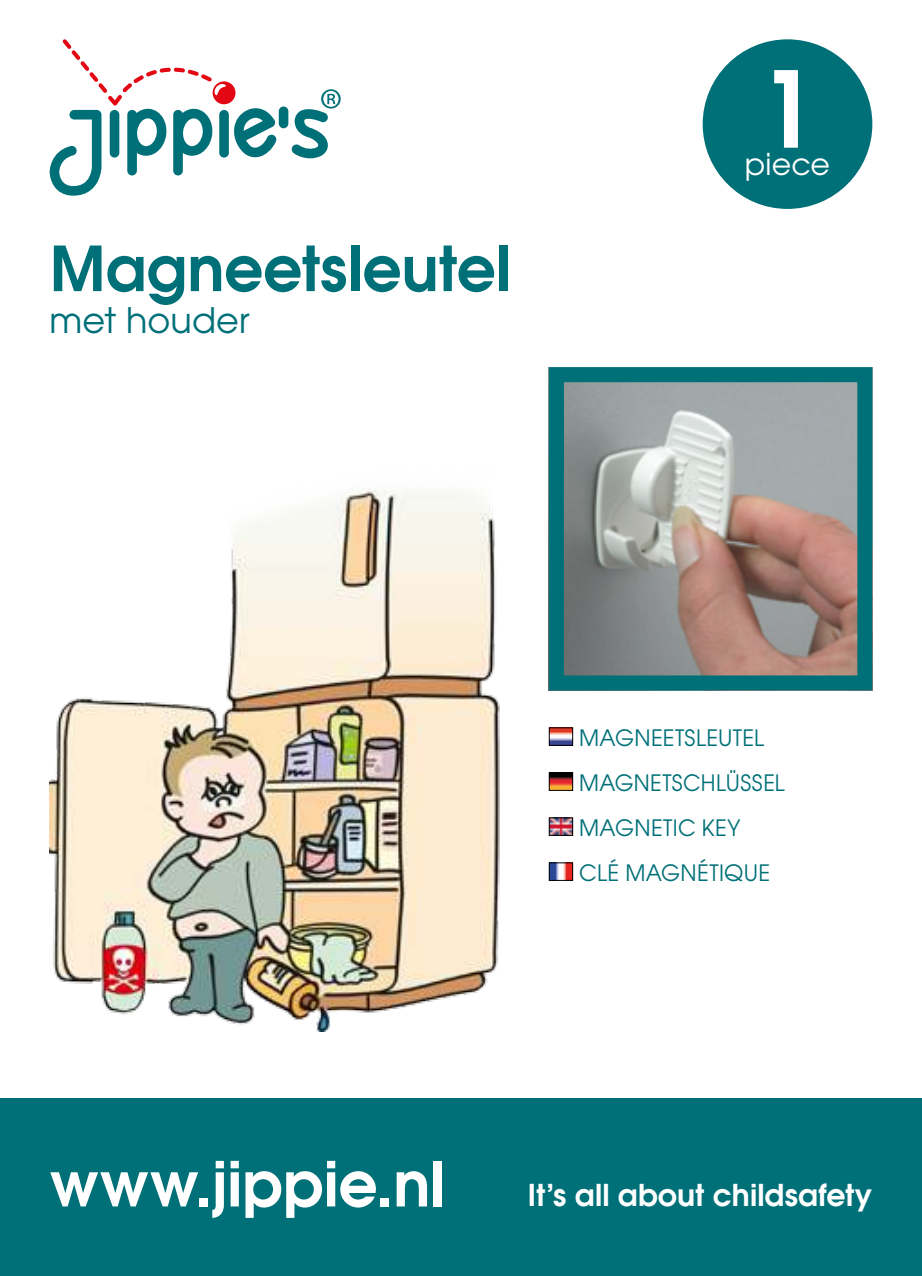
<style>
.page{position:relative;width:922px;height:1276px;background:#fff}
.page>*{position:absolute;margin:0;border:0;box-sizing:border-box;transform-origin:0 0}
.t1{font:600 105px "Avant Garde";color:#fff}
.t2{font:600 61.75px "Avant Garde";letter-spacing:-.005em;color:#007078}
.t3{font:600 61.75px "Avant Garde";color:#fff}
.t4{font:35px "Avant Garde";letter-spacing:.005em;color:#007078}
.t5{font:600 30px "Avant Garde";letter-spacing:.005em;color:#fff}
.t6{font:30px "Avant Garde";letter-spacing:.005em;color:#fff}
.t7{font:22.5px/45px "Avant Garde";letter-spacing:.015em;color:#007078}
</style>
<div class="page">
<img style="left:565px;top:383px;width:291px;height:291px">
<div style="left:549px;top:367px;width:323px;height:323px;border:15px solid #007078"></div>
<img style="left:50px;top:487px;width:450px;height:544px">
<img style="left:551px;top:729px;width:20px;height:14px">
<div style="left:549px;top:727px;width:24px;height:18px;border:1px solid #000"></div>
<img style="left:551px;top:774px;width:20px;height:14px">
<div style="left:549px;top:772px;width:24px;height:18px;border:1px solid #000"></div>
<img style="left:551px;top:819px;width:20px;height:14px">
<div style="left:549px;top:817px;width:24px;height:18px;border:1px solid #000"></div>
<img style="left:551px;top:864px;width:20px;height:14px">
<div style="left:549px;top:862px;width:24px;height:18px;border:1px solid #000"></div>
<svg style="left:50px;top:39px;width:290px;height:157px"></svg>
<div style="left:702px;top:39px;width:170px;height:170px;background:#007078;border-radius:50%"></div>
<div style="left:0;top:1098px;width:921px;height:178px;background:#007078"></div>
<h2 class="t2" style="left:50px;top:245px;width:462px">Magneetsleutel</h2>
<h3 class="t4" style="left:50px;top:306px;width:201px">met houder</h3>
<h1 class="t1" style="left:757px;top:69px;width:60px">1</h1>
<h3 class="t6" style="left:744px;top:152px;width:87px">piece</h3>
<p class="t7" style="left:579px;top:717px;width:207px">MAGNEETSLEUTEL<br>MAGNETSCHLÜSSEL<br>MAGNETIC KEY<br>CLÉ MAGNÉTIQUE</p>
<h2 class="t3" style="left:50px;top:1160px;width:397px">www.jippie.nl</h2>
<h3 class="t5" style="left:527px;top:1183px;width:346px">It’s all about childsafety</h3>
</div>
